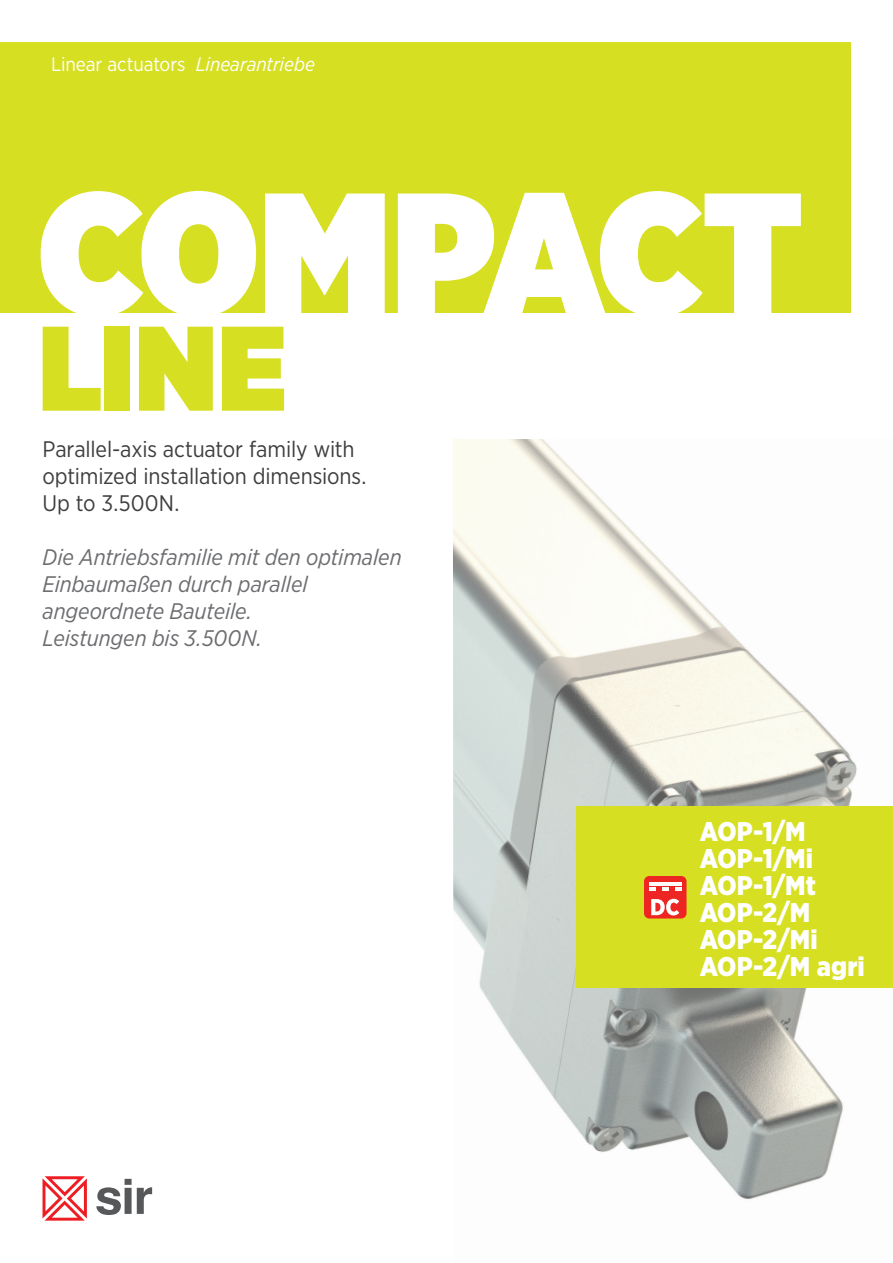
<style>
.page{position:relative;width:893px;height:1263px;background:#fff}
.page>*{position:absolute;margin:0;border:0;box-sizing:border-box;transform-origin:0 0}
.t1{font:900 172.5px "Gotham Narrow";letter-spacing:-.015em;color:#fff}
.t2{font:900 120px "Gotham Narrow";color:#d6df21}
.t3{font:900 27px/27px "Gotham Narrow";letter-spacing:.005em;color:#fff}
.t4{font:italic 22.5px/27px "Gotham Narrow";letter-spacing:-.005em;color:#6c6d70}
.t5{font:22.5px/27px "Gotham Narrow";letter-spacing:-.005em;color:#3e3e3f}
.t6{font:19.5px "Gotham Narrow";letter-spacing:-.005em;color:#fff}
.s1{font-style:italic}
</style>
<div class="page">
<img style="left:453px;top:439px;width:440px;height:761px">
<div style="left:0;top:43px;width:850px;height:270px;background:#d6df21"></div>
<svg style="left:96px;top:1179px;width:56px;height:36px"></svg>
<svg style="left:43px;top:1176px;width:44px;height:44px"></svg>
<div style="left:577px;top:807px;width:316px;height:181px;background:#d6df21"></div>
<div style="left:644px;top:876px;width:42px;height:42px;background:#ee2623;border-radius:5px"></div>
<svg style="left:651px;top:899px;width:28px;height:16px"></svg>
<hr style="left:649px;top:882px;width:33px;height:3px;background:#fff">
<svg style="left:649px;top:887px;width:6px;height:3px"></svg>
<svg style="left:662px;top:887px;width:6px;height:3px"></svg>
<svg style="left:675px;top:887px;width:7px;height:3px"></svg>
<p class="t6" style="left:51px;top:52px;width:265px">Linear actuators <span class="s1">Linearantriebe</span></p>
<h1 class="t1" style="left:37px;top:137px;width:767px">COMPACT</h1>
<h2 class="t2" style="left:39px;top:287px;width:249px">LINE</h2>
<p class="t5" style="left:43px;top:435px;width:325px">Parallel-axis actuator family with optimized installation dimensions.<br>Up to 3.500N.</p>
<p class="t4" style="left:43px;top:543px;width:361px">Die Antriebsfamilie mit den optimalen<br>Einbaumaßen durch parallel angeordnete Bauteile.<br>Leistungen bis 3.500N.</p>
<p class="t3" style="left:700px;top:817px;width:166px">AOP-1/M<br>AOP-1/Mi<br>AOP-1/Mt<br>AOP-2/M<br>AOP-2/Mi<br>AOP-2/M agri</p>
</div>
